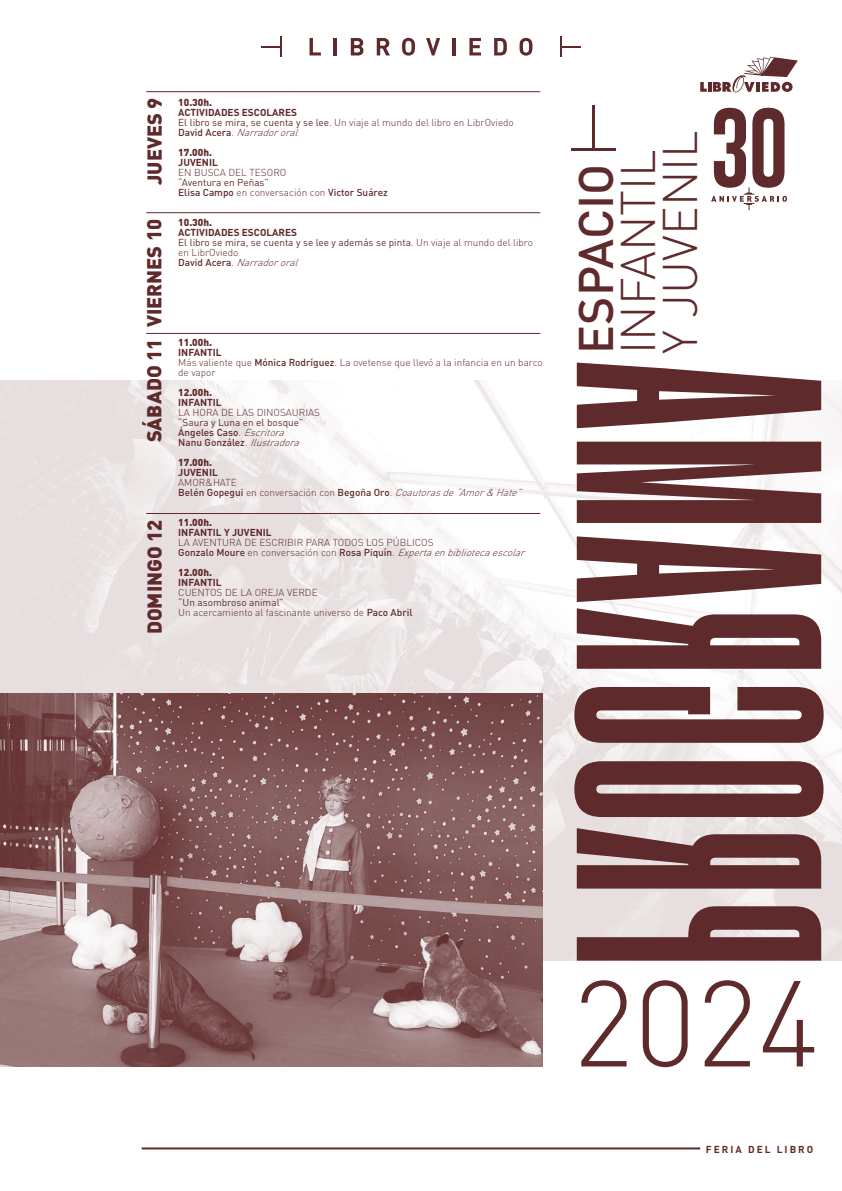
<style>
.page{position:relative;width:842px;height:1191px;background:#fff}
.page>*{position:absolute;margin:0;border:0;box-sizing:border-box;transform-origin:0 0}
.t1{font:300 120px "DIN";color:#5f2a2b}
.t2{font:300 48px/42px "DIN";color:#5f2a2b}
.t3{font:500 48px "DIN";color:#5f2a2b}
.t4{font:900 20px "DIN";color:#5f2a2b}
.t5{font:300 10px/10px "DIN";color:#5f2a2b}
.t6{font:500 10px/10px "DIN";color:#5f2a2b}
.t7{font:10px/10px "DIN";color:#5f2a2b}
.t8{font:900 10px "DIN";color:#5f2a2b}
.t9{font:700 10px "DIN";color:#5f2a2b}
.t10{font:700 10px "DIN";letter-spacing:.2em;color:#5f2a2b}
.s1{font-weight:700}
.s2{font-weight:400}
.s3{font-weight:500}
.s4{font-style:italic}
.s5{font-weight:300}
.s6{font-weight:300;font-style:italic}
</style>
<div class="page">
<hr style="left:142px;top:1147px;width:558px;height:2px;background:#5f2a2b">
<svg style="left:309px;top:38px;width:12px;height:17px"></svg>
<hr style="left:333px;top:38px;width:4px;height:17px;background:#5f2a2b">
<svg style="left:351px;top:38px;width:12px;height:17px"></svg>
<svg style="left:377px;top:38px;width:13px;height:17px"></svg>
<svg style="left:402px;top:38px;width:13px;height:18px"></svg>
<svg style="left:426px;top:38px;width:14px;height:17px"></svg>
<hr style="left:452px;top:38px;width:3px;height:17px;background:#5f2a2b">
<svg style="left:469px;top:38px;width:12px;height:17px"></svg>
<svg style="left:494px;top:38px;width:13px;height:17px"></svg>
<svg style="left:519px;top:38px;width:13px;height:18px"></svg>
<svg style="left:261px;top:36px;width:21px;height:21px"></svg>
<svg style="left:560px;top:36px;width:21px;height:21px"></svg>
<img style="left:0;top:381px;width:842px;height:579px">
<svg style="left:700px;top:57px;width:98px;height:36px"></svg>
<svg style="left:711px;top:108px;width:76px;height:102px"></svg>
<hr style="left:571px;top:148px;width:45px;height:2px;background:#5f2a2b">
<hr style="left:592px;top:105px;width:2px;height:44px;background:#5f2a2b">
<hr style="left:146px;top:91px;width:394px;height:1px;background:#5f2a2b">
<hr style="left:146px;top:212px;width:394px;height:1px;background:#5f2a2b">
<hr style="left:146px;top:333px;width:394px;height:1px;background:#5f2a2b">
<hr style="left:146px;top:513px;width:394px;height:1px;background:#5f2a2b">
<img style="left:0;top:693px;width:543px;height:373px">
<svg style="left:574px;top:380px;width:250px;height:580px"></svg>
<h3 class="t4" style="left:141px;top:185px;width:89px;rotate:-90deg">JUEVES 9</h3>
<h3 class="t4" style="left:141px;top:327px;width:110px;rotate:-90deg">VIERNES 10</h3>
<h3 class="t4" style="left:141px;top:442px;width:105px;rotate:-90deg">SÁBADO 11</h3>
<h3 class="t4" style="left:141px;top:634px;width:116px;rotate:-90deg">DOMINGO 12</h3>
<p class="t8" style="left:178px;top:96px;width:35px">10.30h.</p>
<p class="t5" style="left:178px;top:107px;width:337px"><span class="s1">ACTIVIDADES ESCOLARES<br></span><span class="s2">El libro se mira, se cuenta y se lee</span>. Un viaje al mundo del libro en LibrOviedo<br><span class="s3">D a v i d A c e ra</span> . <span class="s4">Narradororal</span></p>
<p class="t8" style="left:178px;top:146px;width:35px">17.00h.</p>
<p class="t9" style="left:178px;top:156px;width:41px">JUVENIL</p>
<p class="t5" style="left:178px;top:167px;width:110px">EN BUSCA DEL TESORO</p>
<p class="t6" style="left:178px;top:177px;width:211px"><span class="s2">“Aventura en Peñas”<br></span>Elisa Campo <span class="s5">en conversación con</span> Victor Suárez</p>
<p class="t8" style="left:178px;top:216px;width:35px">10.30h.</p>
<p class="t7" style="left:178px;top:227px;width:356px"><span class="s1">ACTIVIDADES ESCOLARES<br></span>El libro se mira, se cuenta y se lee y además se pinta<span class="s5">. Un viaje al mundo del libro en LibrOviedo<br></span><span class="s3">D a v i d A c e ra</span> <span class="s5">.</span> <span class="s6">Narradororal</span></p>
<p class="t8" style="left:178px;top:336px;width:35px">11.00h.</p>
<p class="t5" style="left:178px;top:347px;width:366px"><span class="s1">INFANTIL<br></span>Más valiente que <span class="s3">Mónica Rodríguez</span>. La ovetense que llevó a la infancia en un barco de vapor</p>
<p class="t8" style="left:178px;top:386px;width:35px">12.00h.</p>
<p class="t9" style="left:178px;top:396px;width:45px">INFANTIL</p>
<p class="t5" style="left:178px;top:407px;width:143px">LA HORA DE LAS DINOSAURIAS</p>
<p class="t6" style="left:178px;top:417px;width:127px"><span class="s2">“Saura y Luna en el bosque”<br></span>Ángeles Caso<span class="s5">.</span> <span class="s6">Escritora<br></span>Nanu González<span class="s5">.</span> <span class="s6">Ilustradora</span></p>
<p class="t8" style="left:178px;top:456px;width:35px">17.00h.</p>
<p class="t9" style="left:178px;top:466px;width:41px">JUVENIL</p>
<p class="t5" style="left:178px;top:477px;width:348px">AMOR&amp;HATE<br><span class="s3">Belén Gopegui</span> en conversación con <span class="s3">Begoña Oro</span>. <span class="s4">Coautorasde“Amor&amp;Hate”</span></p>
<p class="t8" style="left:178px;top:516px;width:35px">11.00h.</p>
<p class="t9" style="left:178px;top:526px;width:95px">INFANTIL Y JUVENIL</p>
<p class="t5" style="left:178px;top:537px;width:352px">LA AVENTURA DE ESCRIBIR PARA TODOS LOS PÚBLICOS<br><span class="s3">Gonzalo Moure</span> en conversación con <span class="s3">Rosa Piquín</span>. <span class="s4">Expertaenbibliotecaescolar</span></p>
<p class="t8" style="left:178px;top:566px;width:35px">12.00h.</p>
<p class="t9" style="left:178px;top:576px;width:45px">INFANTIL</p>
<p class="t5" style="left:178px;top:587px;width:141px">CUENTOS DE LA OREJA VERDE</p>
<p class="t5" style="left:178px;top:597px;width:236px"><span class="s2">“Un asombroso animal”<br></span>Un acercamiento al fascinante universo de <span class="s3">Paco Abril</span></p>
<h2 class="t2" style="left:616px;top:354px;width:225px;rotate:-90deg">INFANTIL<br>Y JUVENIL</h2>
<h2 class="t3" style="left:565px;top:354px;width:191px;rotate:-90deg">ESPACIO</h2>
<h1 class="t1" style="left:573px;top:949px;width:248px">2024</h1>
<p class="t10" style="left:706px;top:1142px;width:109px">FERIA DEL LIBRO</p>
</div>
